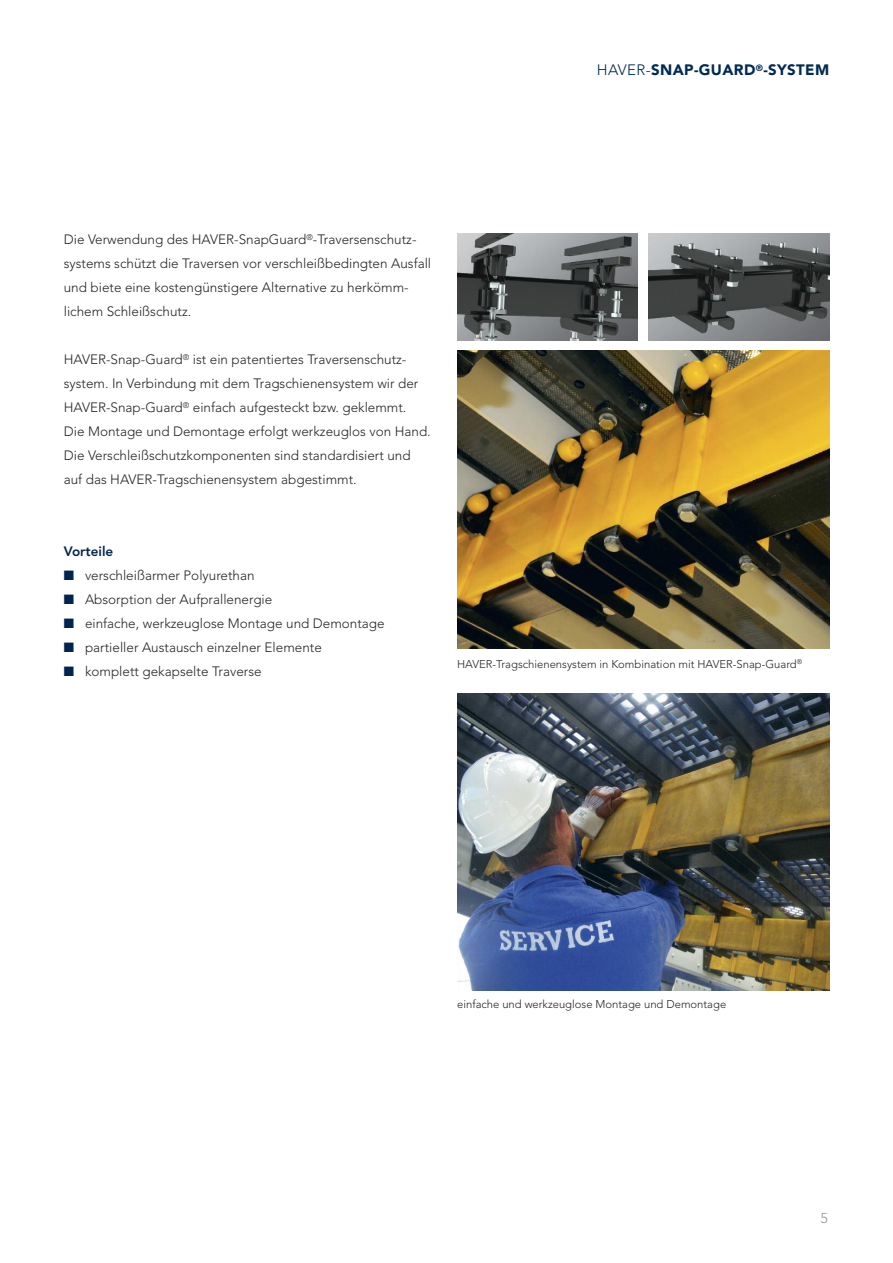
<style>
.page{position:relative;width:893px;height:1263px;background:#fff}
.page>*{position:absolute;margin:0;border:0;box-sizing:border-box;transform-origin:0 0}
.t1{font:900 15px "Avenir LT Std";letter-spacing:.025em;color:#002b53}
.t2{font:300 14.25px "Avenir LT Std";color:#939393}
.t3{font:300 13.5px/24px "Avenir LT Std";color:#272627}
.t4{font:800 13.5px "Avenir LT Std";color:#00244f}
.t5{font:300 11.25px "Avenir LT Std";color:#272627}
.s1{font-weight:300}
.s2{color:#00244f}
</style>
<div class="page">
<img style="left:457px;top:234px;width:181px;height:106px">
<img style="left:648px;top:234px;width:181px;height:106px">
<img style="left:457px;top:351px;width:372px;height:297px">
<img style="left:457px;top:693px;width:372px;height:298px">
<p class="t1" style="left:597px;top:64px;width:234px"><span class="s1">HAVER-</span>SNAP-GUARD<sup>®</sup>-SYSTEM</p>
<p class="t3" style="left:64px;top:229px;width:369px">Die Verwendung des HAVER-SnapGuard<sup>®</sup>-Traversenschutz&shy;systems schützt die Traversen vor verschleißbedingten Ausfall und biete eine kostengünstigere Alternative zu herkömm&shy;lichem Schleißschutz.</p>
<p class="t3" style="left:64px;top:349px;width:368px">HAVER-Snap-Guard<sup>®</sup> ist ein patentiertes Traversenschutz&shy;system. In Verbindung mit dem Tragschienensystem wir der HAVER-Snap-Guard<sup>®</sup> einfach aufgesteckt bzw. geklemmt.<br>Die Montage und Demontage erfolgt werkzeuglos von Hand.<br>Die Verschleißschutzkomponenten sind standardisiert und auf das HAVER-Tragschienensystem abgestimmt.</p>
<p class="t4" style="left:64px;top:546px;width:51px">Vorteile</p>
<p class="t3" style="left:64px;top:565px;width:192px"><span class="s2">■</span> verschleißarmer Polyurethan</p>
<p class="t3" style="left:64px;top:589px;width:210px"><span class="s2">■</span> Absorption der Aufprallenergie</p>
<p class="t3" style="left:64px;top:613px;width:322px"><span class="s2">■</span> einfache, werkzeuglose Montage und Demontage</p>
<p class="t3" style="left:64px;top:637px;width:260px"><span class="s2">■</span> partieller Austausch einzelner Elemente</p>
<p class="t3" style="left:64px;top:661px;width:199px"><span class="s2">■</span> komplett gekapselte Traverse</p>
<p class="t5" style="left:457px;top:659px;width:347px">HAVER-Tragschienensystem in Kombination mit HAVER-Snap-Guard<sup>®</sup></p>
<p class="t5" style="left:457px;top:999px;width:271px">einfache und werkzeuglose Montage und Demontage</p>
<p class="t2" style="left:820px;top:1212px;width:9px">5</p>
</div>
